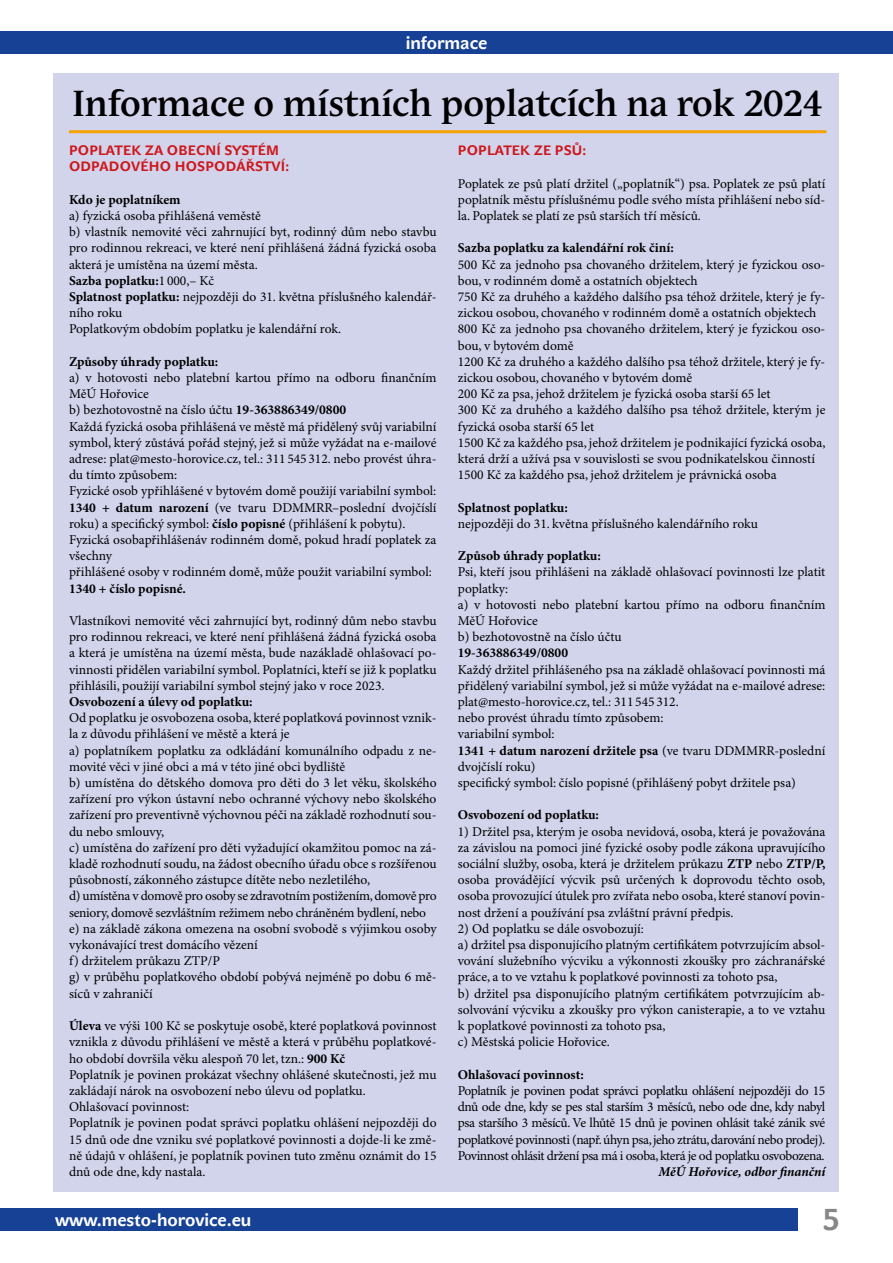
<style>
.page{position:relative;width:893px;height:1263px;background:#fff}
.page>*{position:absolute;margin:0;border:0;box-sizing:border-box;transform-origin:0 0}
.t1{font:700 36px "Andulka Book Pro";letter-spacing:-.005em;color:#000}
.t2{font:700 30px "Abc Green";color:#878787}
.t3{font:700 18px "Abc Green";color:#fff}
.t4{font:13.5px/16.2px "Minion Pro";color:#000}
.t5{font:700 13.5px "Minion Pro";color:#000}
.t6{font:700 13.5px/16.2px "Abc Green";letter-spacing:.015em;color:#cd171a}
.t7{font:italic 700 13.5px "Minion Pro";letter-spacing:-.005em;color:#000}
.s1{font-weight:700}
</style>
<div class="page">
<div style="left:0;top:1208px;width:797px;height:23px;background:#164194"></div>
<div style="left:0;top:32px;width:893px;height:22px;background:#164194"></div>
<div style="left:54px;top:73px;width:785px;height:1118px;background:#d2d4ec"></div>
<hr style="left:69px;top:130px;width:757px;height:3px;background:#f6a200">
<h3 class="t3" style="left:406px;top:32px;width:83px">informace</h3>
<h1 class="t1" style="left:73px;top:82px;width:752px">Informace o místních poplatcích na rok 2024</h1>
<p class="t6" style="left:69px;top:143px;width:222px">POPLATEK ZA OBECNÍ SYSTÉM<br>ODPADOVÉHO HOSPODÁŘSTVÍ:</p>
<p class="t5" style="left:69px;top:191px;width:113px">Kdo je poplatníkem</p>
<p class="t4" style="left:69px;top:208px;width:369px">a) fyzická osoba přihlášená veměstě<br>b) vlastník nemovité věci zahrnující byt, rodinný dům nebo stavbu pro rodinnou rekreaci, ve které není přihlášená žádná fyzická osoba akterá je umístěna na území města.<br><span class="s1">Sazba poplatku:</span>1 000,– Kč<br><span class="s1">Splatnost poplatku:</span> nejpozději do 31. května příslušného kalendář&shy;ního roku<br>Poplatkovým obdobím poplatku je kalendářní rok.</p>
<p class="t5" style="left:69px;top:353px;width:151px">Způsoby úhrady poplatku:</p>
<p class="t4" style="left:69px;top:370px;width:369px">a) v hotovosti nebo platební kartou přímo na odboru finančním MěÚ Hořovice<br>b) bezhotovostně na číslo účtu <span class="s1">19-363886349/0800<br></span>Každá fyzická osoba přihlášená ve městě má přidělený svůj variabilní symbol, který zůstává pořád stejný, jež si může vyžádat na e-mailové adrese: plat@mesto-horovice.cz, tel.: 311 545 312. nebo provést úhra&shy;du tímto způsobem:<br>Fyzické osob ypřihlášené v bytovém domě použijí variabilní symbol:<br><span class="s1">1340 + datum narození</span> (ve tvaru DDMMRR–poslední dvojčíslí roku) a specifický symbol: <span class="s1">číslo popisné</span> (přihlášení k pobytu).<br>Fyzická osobapřihlášenáv rodinném domě, pokud hradí poplatek za všechny<br>přihlášené osoby v rodinném domě, může použit variabilní symbol:</p>
<p class="t5" style="left:69px;top:580px;width:119px">1340 + číslo popisné.</p>
<p class="t4" style="left:69px;top:613px;width:369px;text-align:justify">Vlastníkovi nemovité věci zahrnující byt, rodinný dům nebo stavbu pro rodinnou rekreaci, ve které není přihlášená žádná fyzická osoba a která je umístěna na území města, bude nazákladě ohlašovací po&shy;vinnosti přidělen variabilní symbol. Poplatníci, kteří se již k poplatku přihlásili, použijí variabilní symbol stejný jako v roce 2023.</p>
<p class="t5" style="left:69px;top:694px;width:185px">Osvobození a úlevy od poplatku:</p>
<p class="t4" style="left:69px;top:710px;width:369px">Od poplatku je osvobozena osoba, které poplatková povinnost vznik&shy;la z důvodu přihlášení ve městě a která je<br>a) poplatníkem poplatku za odkládání komunálního odpadu z ne&shy;movité věci v jiné obci a má v této jiné obci bydliště<br>b) umístěna do dětského domova pro děti do 3 let věku, školského zařízení pro výkon ústavní nebo ochranné výchovy nebo školského zařízení pro preventivně výchovnou péči na základě rozhodnutí sou&shy;du nebo smlouvy,<br>c) umístěna do zařízení pro děti vyžadující okamžitou pomoc na zá&shy;kladě rozhodnutí soudu, na žádost obecního úřadu obce s rozšířenou působností, zákonného zástupce dítěte nebo nezletilého,<br>d) umístěna v domově pro osoby se zdravotním postižením, domově pro seniory, domově sezvláštním režimem nebo chráněném bydlení, nebo e) na základě zákona omezena na osobní svobodě s výjimkou osoby vykonávající trest domácího vězení<br>f) držitelem průkazu ZTP/P<br>g) v průběhu poplatkového období pobývá nejméně po dobu 6 mě&shy;síců v zahraničí</p>
<p class="t4" style="left:69px;top:1018px;width:369px"><span class="s1">Úleva</span> ve výši 100 Kč se poskytuje osobě, které poplatková povinnost vznikla z důvodu přihlášení ve městě a která v průběhu poplatkové&shy;ho období dovršila věku alespoň 70 let, tzn.: <span class="s1">900 Kč<br></span>Poplatník je povinen prokázat všechny ohlášené skutečnosti, jež mu zakládají nárok na osvobození nebo úlevu od poplatku.<br>Ohlašovací povinnost:<br>Poplatník je povinen podat správci poplatku ohlášení nejpozději do 15 dnů ode dne vzniku své poplatkové povinnosti a dojde-li ke změ&shy;ně údajů v ohlášení, je poplatník povinen tuto změnu oznámit do 15 dnů ode dne, kdy nastala.</p>
<p class="t6" style="left:458px;top:143px;width:130px">POPLATEK ZE PSŮ:</p>
<p class="t4" style="left:458px;top:176px;width:369px;text-align:justify">Poplatek ze psů platí držitel („poplatník“) psa. Poplatek ze psů platí poplatník městu příslušnému podle svého místa přihlášení nebo síd&shy;la. Poplatek se platí ze psů starších tří měsíců.</p>
<p class="t5" style="left:458px;top:240px;width:217px">Sazba poplatku za kalendářní rok činí:</p>
<p class="t4" style="left:458px;top:257px;width:369px">500 Kč za jednoho psa chovaného držitelem, který je fyzickou oso&shy;bou, v rodinném domě a ostatních objektech<br>750 Kč za druhého a každého dalšího psa téhož držitele, který je fy&shy;zickou osobou, chovaného v rodinném domě a ostatních objektech 800 Kč za jednoho psa chovaného držitelem, který je fyzickou oso&shy;bou, v bytovém domě<br>1200 Kč za druhého a každého dalšího psa téhož držitele, který je fy&shy;zickou osobou, chovaného v bytovém domě<br>200 Kč za psa, jehož držitelem je fyzická osoba starší 65 let<br>300 Kč za druhého a každého dalšího psa téhož držitele, kterým je fyzická osoba starší 65 let<br>1500 Kč za každého psa, jehož držitelem je podnikající fyzická osoba, která drží a užívá psa v souvislosti se svou podnikatelskou činností 1500 Kč za každého psa, jehož držitelem je právnická osoba</p>
<p class="t5" style="left:458px;top:499px;width:111px">Splatnost poplatku:</p>
<p class="t4" style="left:458px;top:516px;width:301px">nejpozději do 31. května příslušného kalendářního roku</p>
<p class="t5" style="left:458px;top:548px;width:145px">Způsob úhrady poplatku:</p>
<p class="t4" style="left:458px;top:565px;width:369px">Psi, kteří jsou přihlášeni na základě ohlašovací povinnosti lze platit poplatky:<br>a) v hotovosti nebo platební kartou přímo na odboru finančním MěÚ Hořovice<br>b) bezhotovostně na číslo účtu</p>
<p class="t5" style="left:458px;top:645px;width:112px">19-363886349/0800</p>
<p class="t4" style="left:458px;top:662px;width:369px">Každý držitel přihlášeného psa na základě ohlašovací povinnosti má přidělený variabilní symbol, jež si může vyžádat na e-mailové adrese: plat@mesto-horovice.cz, tel.: 311 545 312.<br>nebo provést úhradu tímto způsobem:<br>variabilní symbol:<br><span class="s1">1341 + datum narození držitele psa</span> (ve tvaru DDMMRR-poslední dvojčíslí roku)<br>specifický symbol: číslo popisné (přihlášený pobyt držitele psa)</p>
<p class="t5" style="left:458px;top:807px;width:143px">Osvobození od poplatku:</p>
<p class="t4" style="left:458px;top:824px;width:369px;text-align:justify">1) Držitel psa, kterým je osoba nevidová, osoba, která je považována za závislou na pomoci jiné fyzické osoby podle zákona upravujícího sociální služby, osoba, která je držitelem průkazu <span class="s1">ZTP</span> nebo <span class="s1">ZTP/P, </span>osoba provádějící výcvik psů určených k doprovodu těchto osob, osoba provozující útulek pro zvířata nebo osoba, které stanoví povin&shy;nost držení a používání psa zvláštní právní předpis.</p>
<p class="t4" style="left:458px;top:921px;width:369px">2) Od poplatku se dále osvobozují:<br>a) držitel psa disponujícího platným certifikátem potvrzujícím absol&shy;vování služebního výcviku a výkonnosti zkoušky pro záchranářské práce, a to ve vztahu k poplatkové povinnosti za tohoto psa,<br>b) držitel psa disponujícího platným certifikátem potvrzujícím ab&shy;solvování výcviku a zkoušky pro výkon canisterapie, a to ve vztahu k poplatkové povinnosti za tohoto psa,<br>c) Městská policie Hořovice.</p>
<p class="t5" style="left:458px;top:1066px;width:127px">Ohlašovací povinnost:</p>
<p class="t4" style="left:458px;top:1083px;width:369px;text-align:justify">Poplatník je povinen podat správci poplatku ohlášení nejpozději do 15 dnů ode dne, kdy se pes stal starším 3 měsíců, nebo ode dne, kdy nabyl psa staršího 3 měsíců. Ve lhůtě 15 dnů je povinen ohlásit také zánik své poplatkové povinnosti (např. úhyn psa, jeho ztrátu, darování nebo prodej).<br>Povinnost ohlásit držení psa má i osoba, která je od poplatku osvobozena.</p>
<p class="t7" style="left:659px;top:1163px;width:168px">MěÚ Hořovice, odbor finanční</p>
<h3 class="t3" style="left:55px;top:1209px;width:198px">www.mesto-horovice.eu</h3>
<h2 class="t2" style="left:823px;top:1202px;width:19px">5</h2>
</div>
